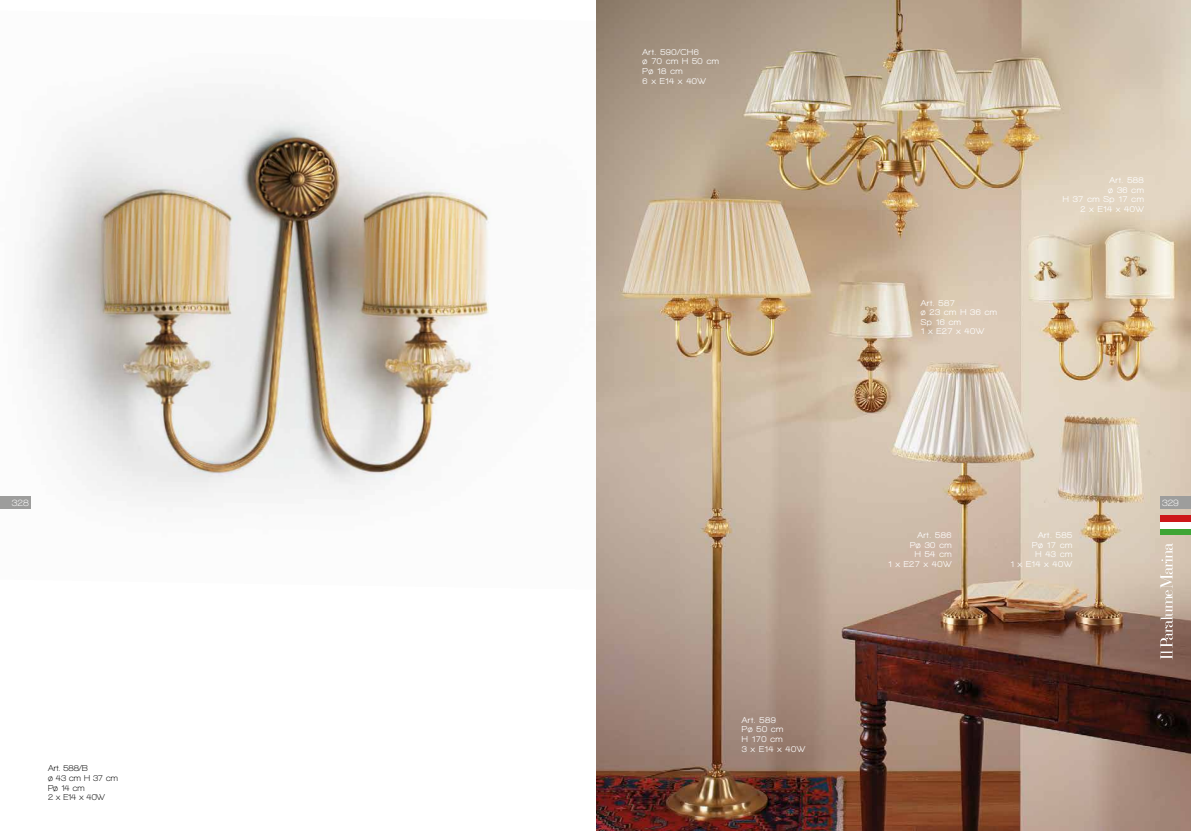
<style>
.page{position:relative;width:1191px;height:831px;background:#fff}
.page>*{position:absolute;margin:0;border:0;box-sizing:border-box;transform-origin:0 0}
.t1{font:700 9.62px "Walkway";color:#fff}
.t2{font:800 8.75px/9.6px "Walkway";letter-spacing:.05em;color:#fff;text-align:right}
.t3{font:700 8.75px/9.6px "Walkway";letter-spacing:-.005em;color:#000}
</style>
<div class="page">
<img style="left:0;top:93px;width:490px;height:416px">
<img style="left:596px;top:0;width:595px;height:831px">
<svg style="left:1160px;top:543px;width:12px;height:116px"></svg>
<div style="left:1160px;top:515px;width:31px;height:7px;background:#cd171a"></div>
<div style="left:1160px;top:528px;width:31px;height:7px;background:#3fa535"></div>
<div style="left:1160px;top:522px;width:31px;height:6px;background:#fff"></div>
<div style="left:1160px;top:496px;width:31px;height:12px;background:#9d9d9c"></div>
<div style="left:0;top:496px;width:31px;height:12px;background:#9d9d9c"></div>
<p class="t2" style="left:642px;top:47px;width:78px;text-align:left">Art. 590/CH6<br>ø 70 cm H 50 cm<br>Pø 18 cm<br>6 x E14 x 40W</p>
<p class="t2" style="left:921px;top:298px;width:78px;text-align:left">Art. 587<br>ø 23 cm H 36 cm<br>Sp 16 cm<br>1 x E27 x 40W</p>
<p class="t2" style="left:1062px;top:175px;width:82px">Art. 588<br>ø 36 cm<br>H 37 cm Sp 17 cm<br>2 x E14 x 40W</p>
<p class="t1" style="left:12px;top:497px;width:19px">328</p>
<p class="t1" style="left:1162px;top:497px;width:18px">329</p>
<p class="t3" style="left:48px;top:764px;width:71px">Art. 588/B<br>ø 43 cm H 37 cm<br>Pø 14 cm<br>2 x E14 x 40W</p>
<p class="t2" style="left:742px;top:715px;width:65px;text-align:left">Art. 589<br>Pø 50 cm<br>H 170 cm<br>3 x E14 x 40W</p>
<p class="t2" style="left:888px;top:530px;width:65px">Art. 586<br>Pø 30 cm<br>H 54 cm<br>1 x E27 x 40W</p>
<p class="t2" style="left:1010px;top:530px;width:63px">Art. 585<br>Pø 17 cm<br>H 43 cm<br>1 x E14 x 40W</p>
</div>
